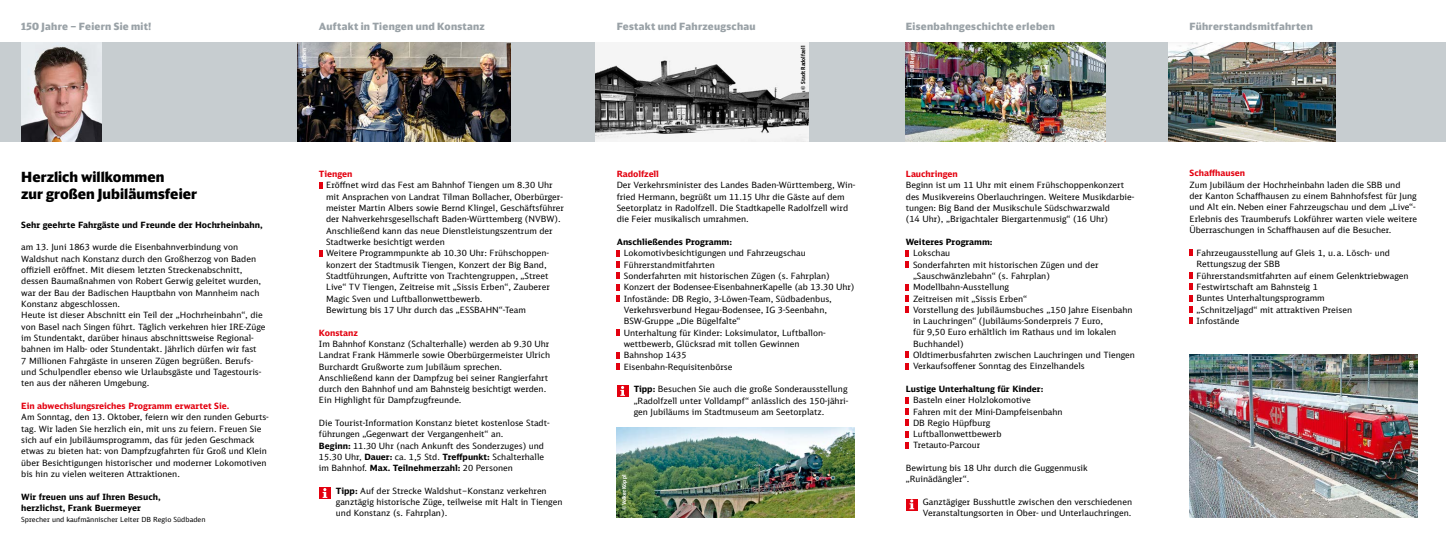
<style>
.page{position:relative;width:1446px;height:553px;background:#fff}
.page>*{position:absolute;margin:0;border:0;box-sizing:border-box;transform-origin:0 0}
.t1{font:900 14px/17px "DB Head";letter-spacing:.005em;color:#000}
.t2{font:900 10px "DB Head";letter-spacing:.03em;color:#9aa2a7}
.t3{font:8.6px/11.3px "DB Sans";color:#000}
.t4{font:700 8.6px/11.3px "DB Sans";color:#000}
.t5{font:700 8.6px "DB Sans";color:#e3000f}
.t6{font:7px "DB Sans";color:#000}
.t7{font:700 5.5px "DB Sans Cond";color:#fff}
.t8{font:700 5.5px "DB Sans Cond";color:#000}
.s1{font-weight:700}
</style>
<div class="page">
<div style="left:0;top:43px;width:1446px;height:99px;background:#c7cdd0"></div>
<svg style="left:319px;top:182px;width:3px;height:6px"></svg>
<svg style="left:319px;top:250px;width:3px;height:6px"></svg>
<svg style="left:617px;top:250px;width:3px;height:52px"></svg>
<svg style="left:617px;top:329px;width:3px;height:7px"></svg>
<svg style="left:617px;top:352px;width:3px;height:18px"></svg>
<svg style="left:906px;top:250px;width:3px;height:17px"></svg>
<svg style="left:906px;top:284px;width:3px;height:29px"></svg>
<svg style="left:906px;top:352px;width:3px;height:17px"></svg>
<svg style="left:906px;top:397px;width:3px;height:51px"></svg>
<svg style="left:1189px;top:250px;width:3px;height:6px"></svg>
<svg style="left:1189px;top:272px;width:3px;height:6px"></svg>
<svg style="left:1189px;top:284px;width:3px;height:28px"></svg>
<svg style="left:1189px;top:318px;width:3px;height:6px"></svg>
<div style="left:319px;top:487px;width:12px;height:12px;background:#e3000f"></div>
<svg style="left:323px;top:488px;width:4px;height:10px"></svg>
<div style="left:617px;top:385px;width:11px;height:12px;background:#e3000f"></div>
<svg style="left:620px;top:386px;width:5px;height:10px"></svg>
<div style="left:906px;top:498px;width:12px;height:12px;background:#e3000f"></div>
<svg style="left:909px;top:499px;width:5px;height:10px"></svg>
<img style="left:1168px;top:43px;width:167px;height:99px">
<img style="left:1189px;top:354px;width:228px;height:163px">
<img style="left:298px;top:43px;width:212px;height:99px">
<img style="left:21px;top:43px;width:81px;height:99px">
<img style="left:595px;top:43px;width:213px;height:99px">
<img style="left:906px;top:43px;width:200px;height:99px">
<img style="left:617px;top:427px;width:237px;height:90px">
<p class="t2" style="left:21px;top:20px;width:132px">150 Jahre – Feiern Sie mit!</p>
<h1 class="t1" style="left:21px;top:168px;width:177px">Herzlich willkommen<br>zur großen Jubiläumsfeier</h1>
<p class="t4" style="left:21px;top:218px;width:243px">Sehr geehrte Fahrgäste und Freunde der Hochrheinbahn,</p>
<p class="t3" style="left:21px;top:241px;width:246px">am 13. Juni 1863 wurde die Eisenbahnverbindung von Waldshut nach Konstanz durch den Großherzog von Baden offiziell eröffnet. Mit diesem letzten Streckenabschnitt, dessen Baumaßnahmen von Robert Gerwig geleitet wurden, war der Bau der Badischen Hauptbahn von Mannheim nach Konstanz abgeschlossen.<br>Heute ist dieser Abschnitt ein Teil der „Hochrheinbahn“, die von Basel nach Singen führt. Täglich verkehren hier IRE-Züge im Stundentakt, darüber hinaus abschnittsweise Regional&shy;bahnen im Halb- oder Stundentakt. Jährlich dürfen wir fast<br>7 Millionen Fahrgäste in unseren Zügen begrüßen. Berufs&shy;und Schulpendler ebenso wie Urlaubsgäste und Tagestouris&shy;ten aus der näheren Umgebung.</p>
<p class="t5" style="left:21px;top:400px;width:210px">Ein abwechslungsreiches Programm erwartet Sie.</p>
<p class="t3" style="left:21px;top:411px;width:249px">Am Sonntag, den 13. Oktober, feiern wir den runden Geburts&shy;tag. Wir laden Sie herzlich ein, mit uns zu feiern. Freuen Sie sich auf ein Jubiläumsprogramm, das für jeden Geschmack etwas zu bieten hat: von Dampfzugfahrten für Groß und Klein über Besichtigungen historischer und moderner Lokomotiven bis hin zu vielen weiteren Attraktionen.</p>
<p class="t4" style="left:21px;top:491px;width:141px">Wir freuen uns auf Ihren Besuch, herzlichst, Frank Buermeyer</p>
<p class="t6" style="left:21px;top:515px;width:186px">Sprecher und kaufmännischer Leiter DB Regio Südbaden</p>
<p class="t2" style="left:319px;top:20px;width:167px">Auftakt in Tiengen und Konstanz</p>
<p class="t2" style="left:617px;top:20px;width:140px">Festakt und Fahrzeugschau</p>
<p class="t2" style="left:906px;top:20px;width:151px">Eisenbahngeschichte erleben</p>
<p class="t2" style="left:1189px;top:20px;width:125px">Führerstandsmitfahrten</p>
<p class="t7" style="left:301px;top:83px;width:36px;rotate:-90deg">© Sissis Erben</p>
<p class="t8" style="left:800px;top:90px;width:45px;rotate:-90deg">© Stadt Radolfzell</p>
<p class="t7" style="left:908px;top:78px;width:29px;rotate:-90deg">© DB Regio</p>
<p class="t7" style="left:1327px;top:63px;width:17px;rotate:-90deg">© SBB</p>
<p class="t5" style="left:319px;top:168px;width:35px">Tiengen</p>
<p class="t3" style="left:326px;top:179px;width:239px">Eröffnet wird das Fest am Bahnhof Tiengen um 8.30 Uhr mit Ansprachen von Landrat Tilman Bollacher, Oberbürger&shy;meister Martin Albers sowie Bernd Klingel, Geschäftsführer der Nahverkehrsgesellschaft Baden-Württemberg (NVBW).<br>Anschließend kann das neue Dienstleistungszentrum der Stadtwerke besichtigt werden<br>Weitere Programmpunkte ab 10.30 Uhr: Frühschoppen&shy;konzert der Stadtmusik Tiengen, Konzert der Big Band, Stadtführungen, Auftritte von Trachtengruppen, „Street Live“ TV Tiengen, Zeitreise mit „Sissis Erben“, Zauberer Magic Sven und Luftballonwettbewerb.<br>Bewirtung bis 17 Uhr durch das „ESSBAHN“-Team</p>
<p class="t5" style="left:319px;top:327px;width:40px">Konstanz</p>
<p class="t3" style="left:319px;top:338px;width:233px">Im Bahnhof Konstanz (Schalterhalle) werden ab 9.30 Uhr Landrat Frank Hämmerle sowie Oberbürgermeister Ulrich Burchardt Grußworte zum Jubiläum sprechen.<br>Anschließend kann der Dampfzug bei seiner Rangierfahrt durch den Bahnhof und am Bahnsteig besichtigt werden.<br>Ein Highlight für Dampfzugfreunde.</p>
<p class="t3" style="left:319px;top:417px;width:232px">Die Tourist-Information Konstanz bietet kostenlose Stadt&shy;führungen „Gegenwart der Vergangenheit“ an.<br><span class="s1">Beginn:</span> 11.30 Uhr (nach Ankunft des Sonderzuges) und 15.30 Uhr, <span class="s1">Dauer:</span> ca. 1,5 Std. <span class="s1">Treffpunkt:</span> Schalterhalle im Bahnhof. <span class="s1">Max. Teilnehmerzahl:</span> 20 Personen</p>
<p class="t3" style="left:336px;top:485px;width:228px"><span class="s1">Tipp:</span> Auf der Strecke Waldshut–Konstanz verkehren ganztägig historische Züge, teilweise mit Halt in Tiengen und Konstanz (s. Fahrplan).</p>
<p class="t5" style="left:617px;top:168px;width:44px">Radolfzell</p>
<p class="t3" style="left:617px;top:179px;width:240px">Der Verkehrsminister des Landes Baden-Württemberg, Win&shy;fried Hermann, begrüßt um 11.15 Uhr die Gäste auf dem Seetorplatz in Radolfzell. Die Stadtkapelle Radolfzell wird die Feier musikalisch umrahmen.</p>
<p class="t4" style="left:617px;top:236px;width:117px">Anschließendes Programm:</p>
<p class="t3" style="left:624px;top:247px;width:232px">Lokomotivbesichtigungen und Fahrzeugschau Führerstandmitfahrten<br>Sonderfahrten mit historischen Zügen (s. Fahrplan)<br>Konzert der Bodensee-EisenbahnerKapelle (ab 13.30 Uhr)<br>Infostände: DB Regio, 3-Löwen-Team, Südbadenbus, Verkehrsverbund Hegau-Bodensee, IG 3-Seenbahn, BSW-Gruppe „Die Bügelfalte“<br>Unterhaltung für Kinder: Loksimulator, Luftballon&shy;wettbewerb, Glücksrad mit tollen Gewinnen<br>Bahnshop 1435<br>Eisenbahn-Requisitenbörse</p>
<p class="t3" style="left:634px;top:383px;width:216px;text-align:justify"><span class="s1">Tipp:</span> Besuchen Sie auch die große Sonderausstellung „Radolfzell unter Volldampf“ anlässlich des 150-jähri&shy;gen Jubiläums im Stadtmuseum am Seetorplatz.</p>
<p class="t7" style="left:620px;top:510px;width:37px;rotate:-90deg">© Volker Köppl</p>
<p class="t5" style="left:906px;top:168px;width:54px">Lauchringen</p>
<p class="t3" style="left:906px;top:179px;width:229px">Beginn ist um 11 Uhr mit einem Frühschoppenkonzert des Musikvereins Oberlauchringen. Weitere Musikdarbie&shy;tungen: Big Band der Musikschule Südschwarzwald<br>(14 Uhr), „Brigachtaler Biergartenmusig“ (16 Uhr)</p>
<p class="t4" style="left:906px;top:236px;width:88px">Weiteres Programm:</p>
<p class="t3" style="left:913px;top:247px;width:223px">Lokschau<br>Sonderfahrten mit historischen Zügen und der „Sauschwänzlebahn“ (s. Fahrplan)<br>Modellbahn-Ausstellung<br>Zeitreisen mit „Sissis Erben“<br>Vorstellung des Jubiläumsbuches „150 Jahre Eisenbahn in Lauchringen“ (Jubiläums-Sonderpreis 7 Euro,<br>für 9,50 Euro erhältlich im Rathaus und im lokalen Buchhandel)<br>Oldtimerbusfahrten zwischen Lauchringen und Tiengen Verkaufsoffener Sonntag des Einzelhandels</p>
<p class="t4" style="left:906px;top:383px;width:139px">Lustige Unterhaltung für Kinder:</p>
<p class="t3" style="left:913px;top:394px;width:151px">Basteln einer Holzlokomotive<br>Fahren mit der Mini-Dampfeisenbahn<br>DB Regio Hüpfburg<br>Luftballonwettbewerb<br>Tretauto-Parcour</p>
<p class="t3" style="left:906px;top:462px;width:183px">Bewirtung bis 18 Uhr durch die Guggenmusik „Ruinädängler“.</p>
<p class="t3" style="left:923px;top:496px;width:211px">Ganztägiger Busshuttle zwischen den verschiedenen<br>Veranstaltungsorten in Ober- und Unterlauchringen.</p>
<p class="t5" style="left:1189px;top:168px;width:57px">Schaffhausen</p>
<p class="t3" style="left:1189px;top:179px;width:229px">Zum Jubiläum der Hochrheinbahn laden die SBB und<br>der Kanton Schaffhausen zu einem Bahnhofsfest für Jung und Alt ein. Neben einer Fahrzeugschau und dem „Live“- Erlebnis des Traumberufs Lokführer warten viele weitere Überraschungen in Schaffhausen auf die Besucher.</p>
<p class="t3" style="left:1196px;top:247px;width:213px">Fahrzeugausstellung auf Gleis 1, u. a. Lösch- und Rettungszug der SBB<br>Führerstandsmitfahrten auf einem Gelenktriebwagen Festwirtschaft am Bahnsteig 1<br>Buntes Unterhaltungsprogramm<br>„Schnitzeljagd“ mit attraktiven Preisen<br>Infostände</p>
<p class="t7" style="left:1408px;top:376px;width:17px;rotate:-90deg">© SBB</p>
</div>
